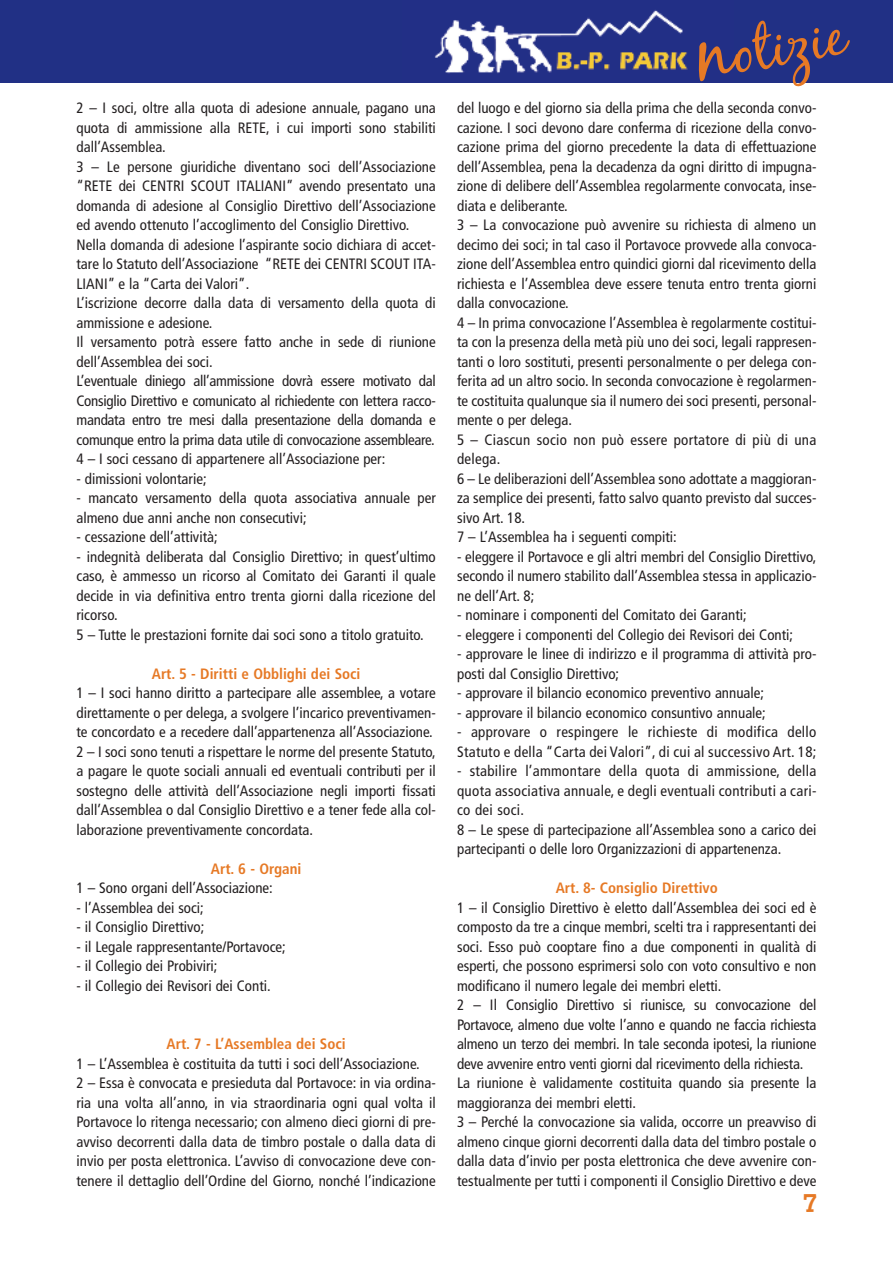
<style>
.page{position:relative;width:893px;height:1263px;background:#fff}
.page>*{position:absolute;margin:0;border:0;box-sizing:border-box;transform-origin:0 0}
.t1{font:27px "Chowderhead";color:#e67925}
.t2{font:condensed 15px/19.5px "Frutiger";color:#231f20}
.t3{font:condensed 15px/19.5px "Frutiger";letter-spacing:.02em;color:#231f20}
.t4{font:700 condensed 15px "Frutiger";color:#e67925}
</style>
<div class="page">
<div style="left:0;top:0;width:893px;height:82px;background:#213085"></div>
<img style="left:435px;top:10px;width:264px;height:64px">
<svg style="left:699px;top:21px;width:151px;height:65px"></svg>
<p class="t2" style="left:77px;top:100px;width:361px">2 – I soci, oltre alla quota di adesione annuale, pagano una quota di ammissione alla RETE, i cui importi sono stabiliti dall’Assemblea.<br>3 – Le persone giuridiche diventano soci dell’Associazione “RETE dei CENTRI SCOUT ITALIANI” avendo presentato una domanda di adesione al Consiglio Direttivo dell’Associazione ed avendo ottenuto l’accoglimento del Consiglio Direttivo.<br>Nella domanda di adesione l’aspirante socio dichiara di accet&shy;tare lo Statuto dell’Associazione “RETE dei CENTRI SCOUT ITA-LIANI” e la “Carta dei Valori”.<br>L’iscrizione decorre dalla data di versamento della quota di ammissione e adesione.<br>Il versamento potrà essere fatto anche in sede di riunione dell’Assemblea dei soci.<br>L’eventuale diniego all’ammissione dovrà essere motivato dal Consiglio Direttivo e comunicato al richiedente con lettera racco&shy;mandata entro tre mesi dalla presentazione della domanda e comunque entro la prima data utile di convocazione assembleare.<br>4 – I soci cessano di appartenere all’Associazione per:</p>
<p class="t2" style="left:77px;top:470px;width:132px">- dimissioni volontarie;</p>
<p class="t2" style="left:77px;top:490px;width:361px">- mancato versamento della quota associativa annuale per almeno due anni anche non consecutivi;</p>
<p class="t2" style="left:77px;top:529px;width:143px">- cessazione dell’attività;</p>
<p class="t2" style="left:77px;top:548px;width:361px">- indegnità deliberata dal Consiglio Direttivo; in quest’ultimo caso, è ammesso un ricorso al Comitato dei Garanti il quale decide in via definitiva entro trenta giorni dalla ricezione del ricorso.<br>5 – Tutte le prestazioni fornite dai soci sono a titolo gratuito.</p>
<p class="t4" style="left:152px;top:668px;width:210px">Art. 5 - Diritti e Obblighi dei Soci</p>
<p class="t2" style="left:77px;top:685px;width:361px">1 – I soci hanno diritto a partecipare alle assemblee, a votare direttamente o per delega, a svolgere l’incarico preventivamen&shy;te concordato e a recedere dall’appartenenza all’Associazione.<br>2 – I soci sono tenuti a rispettare le norme del presente Statuto, a pagare le quote sociali annuali ed eventuali contributi per il sostegno delle attività dell’Associazione negli importi fissati dall’Assemblea o dal Consiglio Direttivo e a tener fede alla col&shy;laborazione preventivamente concordata.</p>
<p class="t4" style="left:211px;top:863px;width:92px">Art. 6 - Organi</p>
<p class="t2" style="left:77px;top:880px;width:198px">1 – Sono organi dell’Associazione:</p>
<p class="t2" style="left:77px;top:899px;width:129px">- l’Assemblea dei soci;</p>
<p class="t2" style="left:77px;top:919px;width:129px">- il Consiglio Direttivo;</p>
<p class="t2" style="left:77px;top:938px;width:211px">- il Legale rappresentante/Portavoce;</p>
<p class="t2" style="left:77px;top:958px;width:143px">- il Collegio dei Probiviri;</p>
<p class="t2" style="left:77px;top:977px;width:196px">- il Collegio dei Revisori dei Conti.</p>
<p class="t4" style="left:167px;top:1038px;width:181px">Art. 7 - L’Assemblea dei Soci</p>
<p class="t2" style="left:77px;top:1055px;width:361px">1 – L’Assemblea è costituita da tutti i soci dell’Associazione.<br>2 – Essa è convocata e presieduta dal Portavoce: in via ordina&shy;ria una volta all’anno, in via straordinaria ogni qual volta il Portavoce lo ritenga necessario; con almeno dieci giorni di pre&shy;avviso decorrenti dalla data de timbro postale o dalla data di invio per posta elettronica. L’avviso di convocazione deve con&shy;tenere il dettaglio dell’Ordine del Giorno, nonché l’indicazione</p>
<p class="t2" style="left:457px;top:100px;width:361px">del luogo e del giorno sia della prima che della seconda convo&shy;cazione. I soci devono dare conferma di ricezione della convo&shy;cazione prima del giorno precedente la data di effettuazione dell’Assemblea, pena la decadenza da ogni diritto di impugna&shy;zione di delibere dell’Assemblea regolarmente convocata, inse&shy;diata e deliberante.<br>3 – La convocazione può avvenire su richiesta di almeno un decimo dei soci; in tal caso il Portavoce provvede alla convoca&shy;zione dell’Assemblea entro quindici giorni dal ricevimento della richiesta e l’Assemblea deve essere tenuta entro trenta giorni dalla convocazione.<br>4 – In prima convocazione l’Assemblea è regolarmente costitui&shy;ta con la presenza della metà più uno dei soci, legali rappresen&shy;tanti o loro sostituti, presenti personalmente o per delega con&shy;ferita ad un altro socio. In seconda convocazione è regolarmen&shy;te costituita qualunque sia il numero dei soci presenti, personal&shy;mente o per delega.<br>5 – Ciascun socio non può essere portatore di più di una delega.<br>6 – Le deliberazioni dell’Assemblea sono adottate a maggioran&shy;za semplice dei presenti, fatto salvo quanto previsto dal succes&shy;sivo Art. 18.<br>7 – L’Assemblea ha i seguenti compiti:</p>
<p class="t2" style="left:457px;top:548px;width:361px;text-align:justify">- eleggere il Portavoce e gli altri membri del Consiglio Direttivo, secondo il numero stabilito dall’Assemblea stessa in applicazio&shy;ne dell’Art. 8;</p>
<p class="t2" style="left:457px;top:607px;width:291px">- nominare i componenti del Comitato dei Garanti;</p>
<p class="t2" style="left:457px;top:626px;width:338px">- eleggere i componenti del Collegio dei Revisori dei Conti;</p>
<p class="t2" style="left:457px;top:646px;width:361px">- approvare le linee di indirizzo e il programma di attività pro&shy;posti dal Consiglio Direttivo;</p>
<p class="t2" style="left:457px;top:685px;width:309px">- approvare il bilancio economico preventivo annuale;</p>
<p class="t2" style="left:457px;top:704px;width:310px">- approvare il bilancio economico consuntivo annuale;</p>
<p class="t3" style="left:457px;top:724px;width:361px">- approvare o respingere le richieste di modifica dello<br>Statuto e della “Carta dei Valori”, di cui al successivo Art. 18;</p>
<p class="t3" style="left:457px;top:763px;width:361px">- stabilire l’ammontare della quota di ammissione, della quota associativa annuale, e degli eventuali contributi a cari&shy;co dei soci.<br>8 – Le spese di partecipazione all’Assemblea sono a carico dei partecipanti o delle loro Organizzazioni di appartenenza.</p>
<p class="t4" style="left:556px;top:882px;width:164px">Art. 8- Consiglio Direttivo</p>
<p class="t2" style="left:457px;top:899px;width:361px">1 – il Consiglio Direttivo è eletto dall’Assemblea dei soci ed è composto da tre a cinque membri, scelti tra i rappresentanti dei soci. Esso può cooptare fino a due componenti in qualità di esperti, che possono esprimersi solo con voto consultivo e non modificano il numero legale dei membri eletti.<br>2 – Il Consiglio Direttivo si riunisce, su convocazione del Portavoce, almeno due volte l’anno e quando ne faccia richiesta almeno un terzo dei membri. In tale seconda ipotesi, la riunione deve avvenire entro venti giorni dal ricevimento della richiesta.<br>La riunione è validamente costituita quando sia presente la maggioranza dei membri eletti.<br>3 – Perché la convocazione sia valida, occorre un preavviso di almeno cinque giorni decorrenti dalla data del timbro postale o dalla data d’invio per posta elettronica che deve avvenire con&shy;testualmente per tutti i componenti il Consiglio Direttivo e deve</p>
<h1 class="t1" style="left:803px;top:1186px;width:15px">7</h1>
</div>
